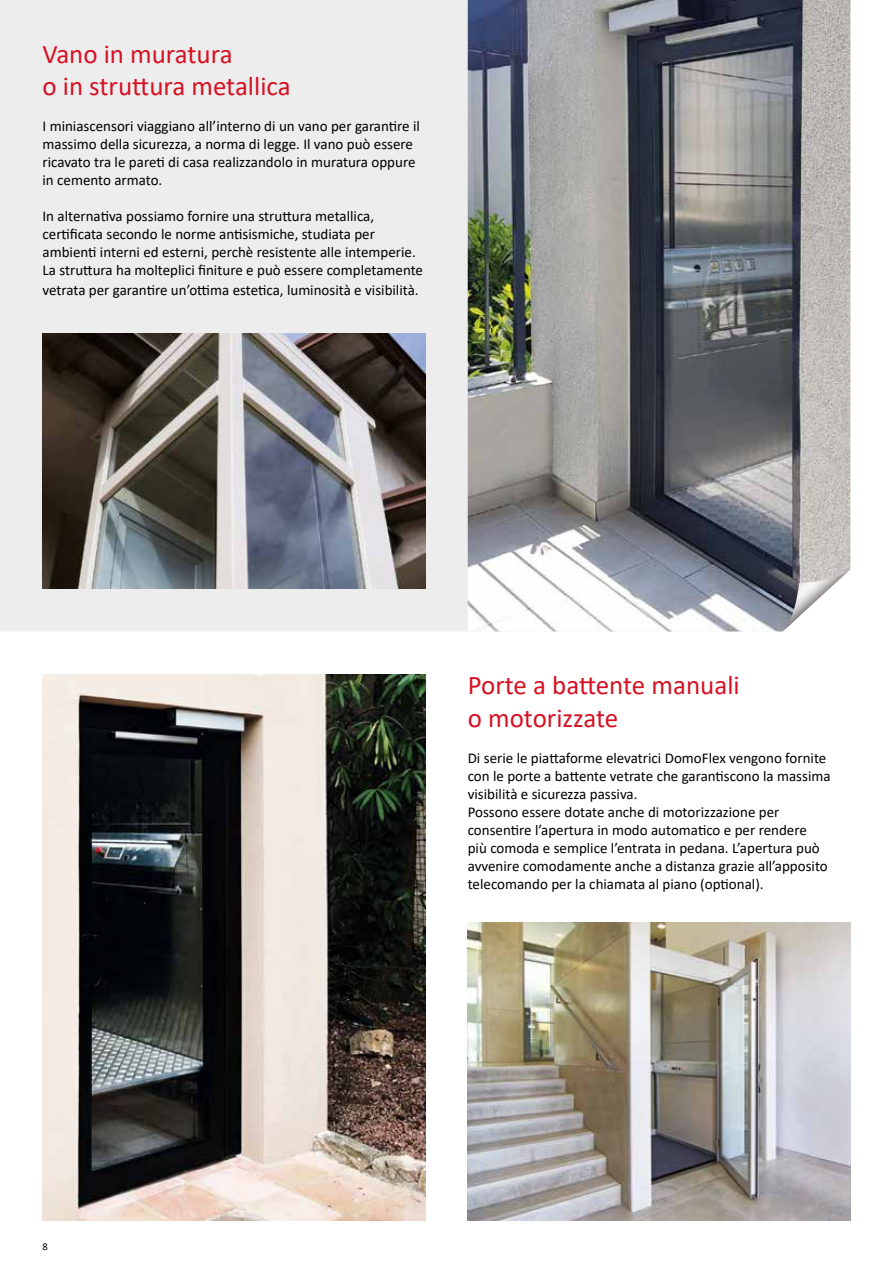
<style>
.page{position:relative;width:893px;height:1263px;background:#fff}
.page>*{position:absolute;margin:0;border:0;box-sizing:border-box;transform-origin:0 0}
.t1{font:27px/32.4px "Calibri";color:#d51224}
.t2{font:15px/18px "Calibri";color:#000}
.t3{font:10.5px "Calibri";color:#000}
</style>
<div class="page">
<img style="left:468px;top:923px;width:382px;height:297px">
<div style="left:0;top:0;width:468px;height:631px;background:#ededed"></div>
<img style="left:468px;top:0;width:382px;height:631px">
<svg style="left:783px;top:569px;width:67px;height:62px"></svg>
<img style="left:43px;top:334px;width:382px;height:255px">
<img style="left:43px;top:674px;width:382px;height:546px">
<h1 class="t1" style="left:43px;top:37px;width:250px">Vano in muratura<br>o in struttura metallica</h1>
<p class="t2" style="left:43px;top:117px;width:379px">I miniascensori viaggiano all’interno di un vano per garantire il massimo della sicurezza, a norma di legge. Il vano può essere ricavato tra le pareti di casa realizzandolo in muratura oppure in cemento armato.</p>
<p class="t2" style="left:43px;top:207px;width:382px">In alternativa possiamo fornire una struttura metallica, certificata secondo le norme antisismiche, studiata per ambienti interni ed esterni, perchè resistente alle intemperie.<br>La struttura ha molteplici finiture e può essere completamente</p>
<p class="t2" style="left:43px;top:281px;width:378px">vetrata per garantire un’ottima estetica, luminosità e visibilità.</p>
<p class="t3" style="left:43px;top:1239px;width:7px">8</p>
<h1 class="t1" style="left:468px;top:668px;width:273px">Porte a battente manuali o motorizzate</h1>
<p class="t2" style="left:468px;top:748px;width:364px">Di serie le piattaforme elevatrici DomoFlex vengono fornite con le porte a battente vetrate che garantiscono la massima visibilità e sicurezza passiva.<br>Possono essere dotate anche di motorizzazione per consentire l’apertura in modo automatico e per rendere<br>più comoda e semplice l’entrata in pedana. L’apertura può avvenire comodamente anche a distanza grazie all’apposito telecomando per la chiamata al piano (optional).</p>
</div>
